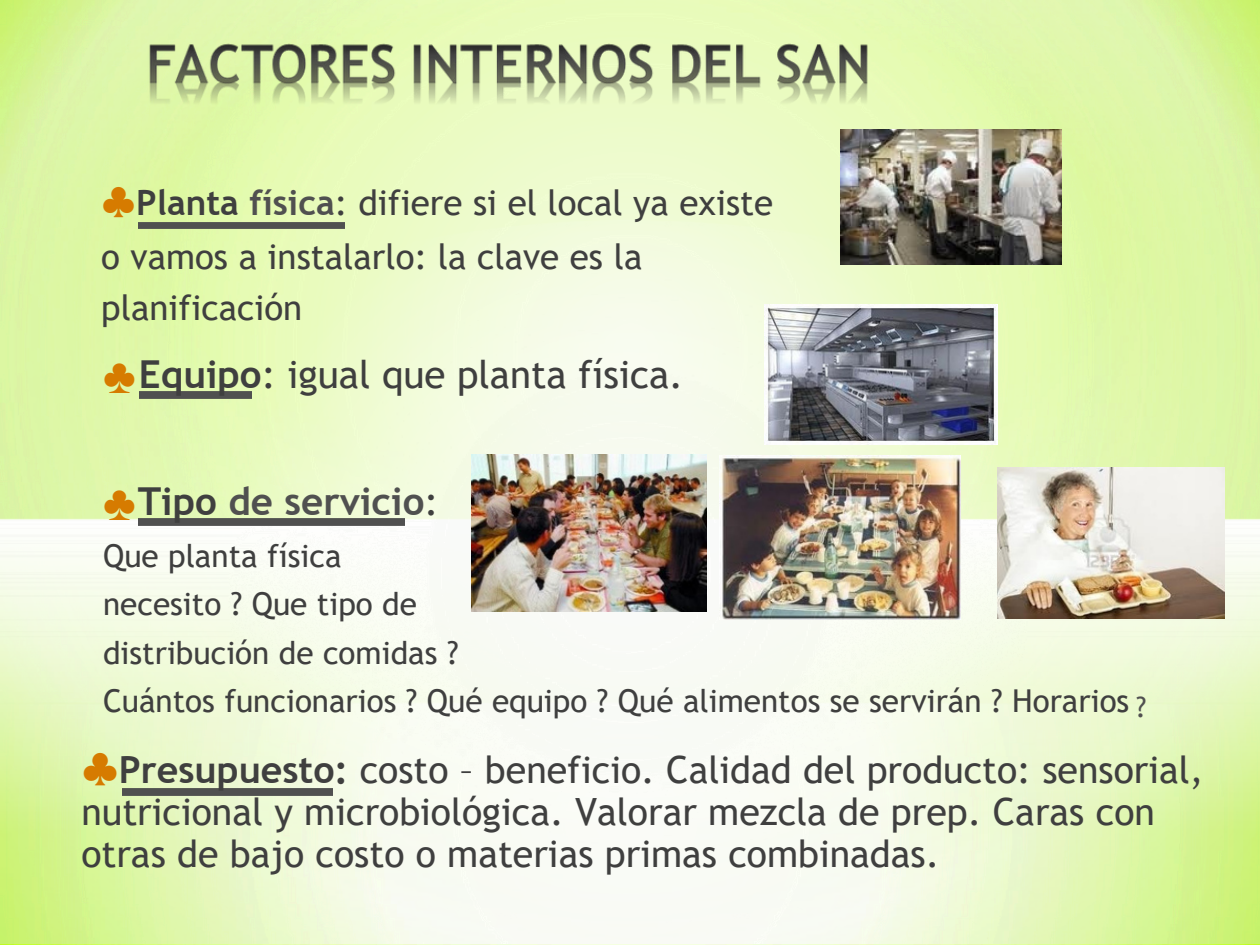
<style>
.page{position:relative;width:1260px;height:945px;background:#fff}
.page>*{position:absolute;margin:0;border:0;box-sizing:border-box;transform-origin:0 0}
.t1{font:49.88px "Arimo";color:#d67b00}
.t2{font:38.5px "Trebuchet MS";color:#3f3f3f}
.t3{font:700 38.5px "Trebuchet MS";color:#505050}
.t4{font:37.45px/42px "Trebuchet MS";color:#3f3f3f}
.t5{font:35px/52.5px "Trebuchet MS";color:#3f3f3f}
.t6{font:31.5px/48.6px "Trebuchet MS";color:#3f3f3f}
.t7{font:28px "Trebuchet MS";color:#505050}
.s1{font-family:"Noto Sans CJ Ksc";color:#d67b00}
.s2{font-weight:700}
.s3{font-weight:700;color:#505050}
.s4{color:#3f3f3f}
.s5{font-weight:400;color:#3f3f3f}
</style>
<div class="page">
<img style="left:0;top:0;width:1260px;height:944px">
<img style="left:0;top:221px;width:1260px;height:702px">
<img style="left:113px;top:16px;width:918px;height:167px">
<div style="left:138px;top:519px;width:267px;height:6px;background:#505050"></div>
<img style="left:122px;top:789px;width:210px;height:6px">
<img style="left:138px;top:222px;width:206px;height:7px">
<img style="left:140px;top:392px;width:111px;height:7px">
<img style="left:840px;top:129px;width:222px;height:135px">
<img style="left:471px;top:455px;width:235px;height:156px">
<img style="left:719px;top:455px;width:242px;height:164px">
<img style="left:997px;top:468px;width:227px;height:151px">
<img style="left:765px;top:305px;width:232px;height:139px">
<p class="t5" style="left:101px;top:177px;width:673px"><span class="s1">♣</span><span class="s2">Planta</span> <span class="s3">física</span>: difiere si el local ya existe o vamos a instalarlo: la clave es la planificación</p>
<h1 class="t2" style="left:139px;top:352px;width:546px"><span class="s2">Equipo</span>: igual que planta física.</h1>
<p class="t1" style="left:103px;top:348px;width:34px">♣</p>
<p class="t1" style="left:103px;top:475px;width:34px">♣</p>
<p class="t3" style="left:138px;top:479px;width:302px"><span class="s4">Tipo</span> de servicio<span class="s5">:</span></p>
<p class="t6" style="left:103px;top:531px;width:1028px">Que planta física<br>necesito ? Que tipo de<br>distribución de comidas ?<br>Cuántos funcionarios ? Qué equipo ? Qué alimentos se servirán ? Horarios</p>
<p class="t4" style="left:81px;top:749px;width:1124px"><span class="s1">♣</span><span class="s2">Presupuesto:</span> costo – beneficio. Calidad del producto: sensorial, nutricional y microbiológica. Valorar mezcla de prep. Caras con otras de bajo costo o materias primas combinadas.</p>
<p class="t7" style="left:1136px;top:691px;width:12px">?</p>
</div>
